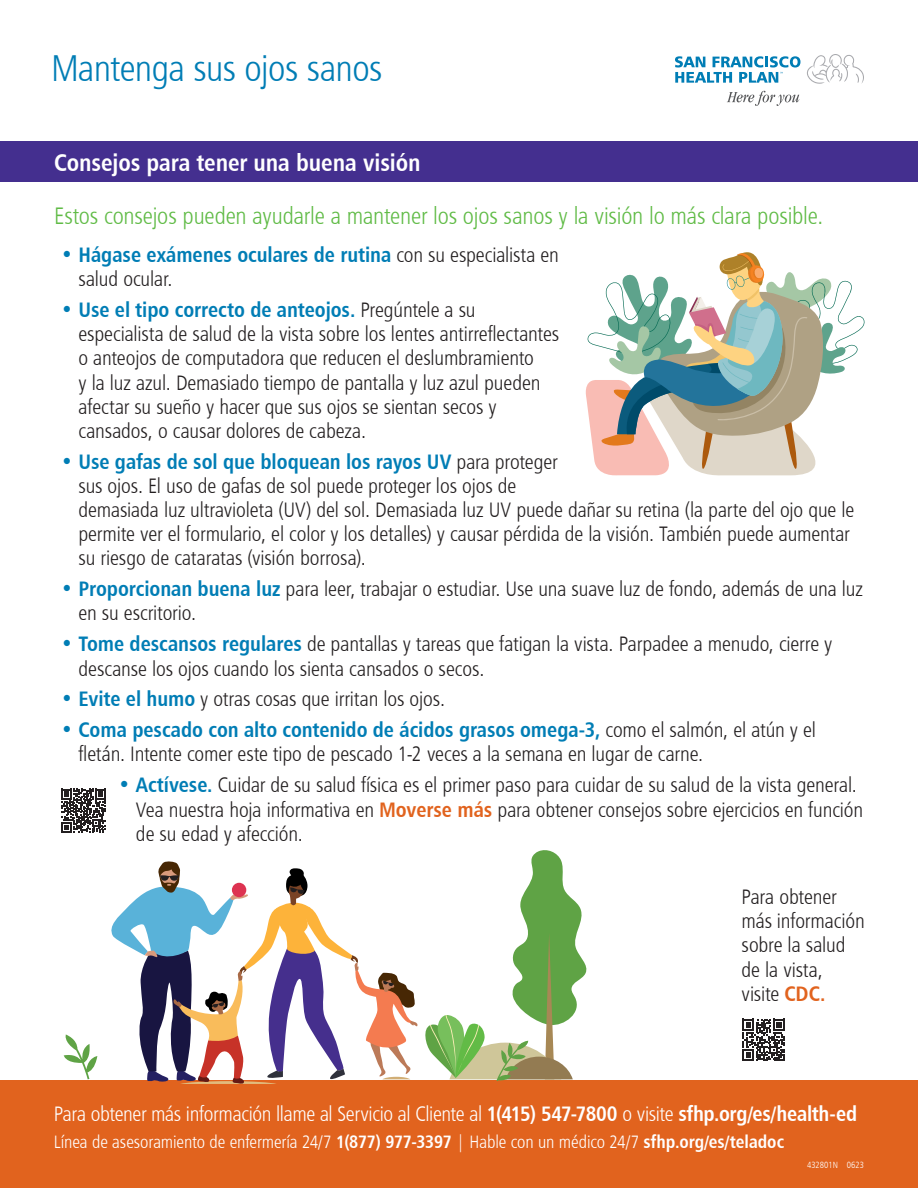
<style>
.page{position:relative;width:918px;height:1188px;background:#fff}
.page>*{position:absolute;margin:0;border:0;box-sizing:border-box;transform-origin:0 0}
.t1{font:37.5px "Humanist 777 BT Light Condensed B";letter-spacing:-.015em;color:#007db5}
.bullet{font:24px "Humanist 777 BT Light Condensed B";letter-spacing:-.005em;color:#60bb46}
.Bar_head{font:24px "Humanist 777 BT Bold Condensed B";letter-spacing:-.005em;color:#fff}
.bullet-2{font:21px/24.2px "Humanist 777 BT Light Condensed B";letter-spacing:-.005em;color:#231f20}
.t2{font:21px "Humanist 777 BT Light Condensed B";letter-spacing:-.015em;color:#fff}
.bullet-3{font:21px/24.2px "Humanist 777 BT Bold Condensed B";color:#007db5}
.t3{font:18px "Humanist 777 BT Light Condensed B";letter-spacing:-.005em;color:#fff}
.t4{font:9px "Humanist 777 BT Light Condensed B";color:#fff}
.s1{font-family:"Humanist 777 BT Light Condensed B";color:#231f20}
.s2{font-family:"Humanist 777 BT Bold Condensed B";color:#007db5}
.s3{font-family:"Humanist 777 BT Bold Condensed B";color:#e1631e}
.s4{font-family:"Humanist 777 BT Bold Condensed B"}
</style>
<div class="page">
<div style="left:0;top:1080px;width:918px;height:108px;background:#e1631e"></div>
<svg style="left:675px;top:56px;width:125px;height:27px"></svg>
<svg style="left:727px;top:91px;width:72px;height:15px"></svg>
<svg style="left:807px;top:54px;width:57px;height:30px"></svg>
<div style="left:0;top:142px;width:918px;height:40px;background:#442f8f"></div>
<svg style="left:64px;top:1034px;width:33px;height:45px"></svg>
<svg style="left:111px;top:850px;width:475px;height:234px"></svg>
<svg style="left:62px;top:789px;width:43px;height:44px"></svg>
<svg style="left:585px;top:252px;width:280px;height:224px"></svg>
<svg style="left:742px;top:1019px;width:43px;height:42px"></svg>
<p class="t1" style="left:51px;top:45px;width:333px">Mantenga sus ojos sanos</p>
<p class="Bar_head" style="left:54px;top:148px;width:368px">Consejos para tener una buena visión</p>
<p class="bullet" style="left:54px;top:201px;width:771px">Estos consejos pueden ayudarle a mantener los ojos sanos y la visión lo más clara posible.</p>
<p class="bullet-3" style="left:78px;top:242px;width:482px;text-indent:-18px">• Hágase exámenes oculares de rutina <span class="s1">con su especialista en salud ocular.</span></p>
<p class="bullet-2" style="left:78px;top:297px;width:482px;text-indent:-18px"><span class="s2">• Use el tipo correcto de anteojos.</span> Pregúntele a su especialista de salud de la vista sobre los lentes antirreflectantes o anteojos de computadora que reducen el deslumbramiento<br>y la luz azul. Demasiado tiempo de pantalla y luz azul pueden afectar su sueño y hacer que sus ojos se sientan secos y cansados, o causar dolores de cabeza.</p>
<p class="bullet-2" style="left:78px;top:449px;width:777px;text-indent:-18px"><span class="s2">• Use gafas de sol que bloquean los rayos UV</span> para proteger<br>sus ojos. El uso de gafas de sol puede proteger los ojos de<br>demasiada luz ultravioleta (UV) del sol. Demasiada luz UV puede dañar su retina (la parte del ojo que le permite ver el formulario, el color y los detalles) y causar pérdida de la visión. También puede aumentar su riesgo de cataratas (visión borrosa).</p>
<p class="bullet-2" style="left:78px;top:577px;width:786px;text-indent:-18px"><span class="s2">• Proporcionan buena luz</span> para leer, trabajar o estudiar. Use una suave luz de fondo, además de una luz en su escritorio.</p>
<p class="bullet-2" style="left:78px;top:632px;width:755px;text-indent:-18px"><span class="s2">• Tome descansos regulares</span> de pantallas y tareas que fatigan la vista. Parpadee a menudo, cierre y descanse los ojos cuando los sienta cansados o secos.</p>
<p class="bullet-2" style="left:61px;top:687px;width:386px"><span class="s2">• Evite el humo</span> y otras cosas que irritan los ojos.</p>
<p class="bullet-2" style="left:78px;top:718px;width:739px;text-indent:-18px"><span class="s2">• Coma pescado con alto contenido de ácidos grasos omega-3,</span> como el salmón, el atún y el fletán. Intente comer este tipo de pescado 1-2 veces a la semana en lugar de carne.</p>
<p class="bullet-2" style="left:136px;top:773px;width:729px;text-indent:-18px"><span class="s2">• Actívese.</span> Cuidar de su salud física es el primer paso para cuidar de su salud de la vista general.<br>Vea nuestra hoja informativa en <span class="s3">Moverse más</span> para obtener consejos sobre ejercicios en función de su edad y afección.</p>
<p class="bullet-2" style="left:742px;top:884px;width:125px">Para obtener más información sobre la salud de la vista, visite <span class="s3">CDC.</span></p>
<p class="t2" style="left:54px;top:1100px;width:805px">Para obtener más información llame al Servicio al Cliente al <span class="s4">1(415) 547-7800</span> o visite <span class="s4">sfhp.org/es/health-ed</span></p>
<p class="t3" style="left:54px;top:1130px;width:732px">Línea de asesoramiento de enfermería 24/7 <span class="s4">1(877) 977-3397</span> | Hable con un médico 24/7 <span class="s4">sfhp.org/es/teladoc</span></p>
<p class="t4" style="left:807px;top:1159px;width:59px">432801N 0623</p>
</div>
